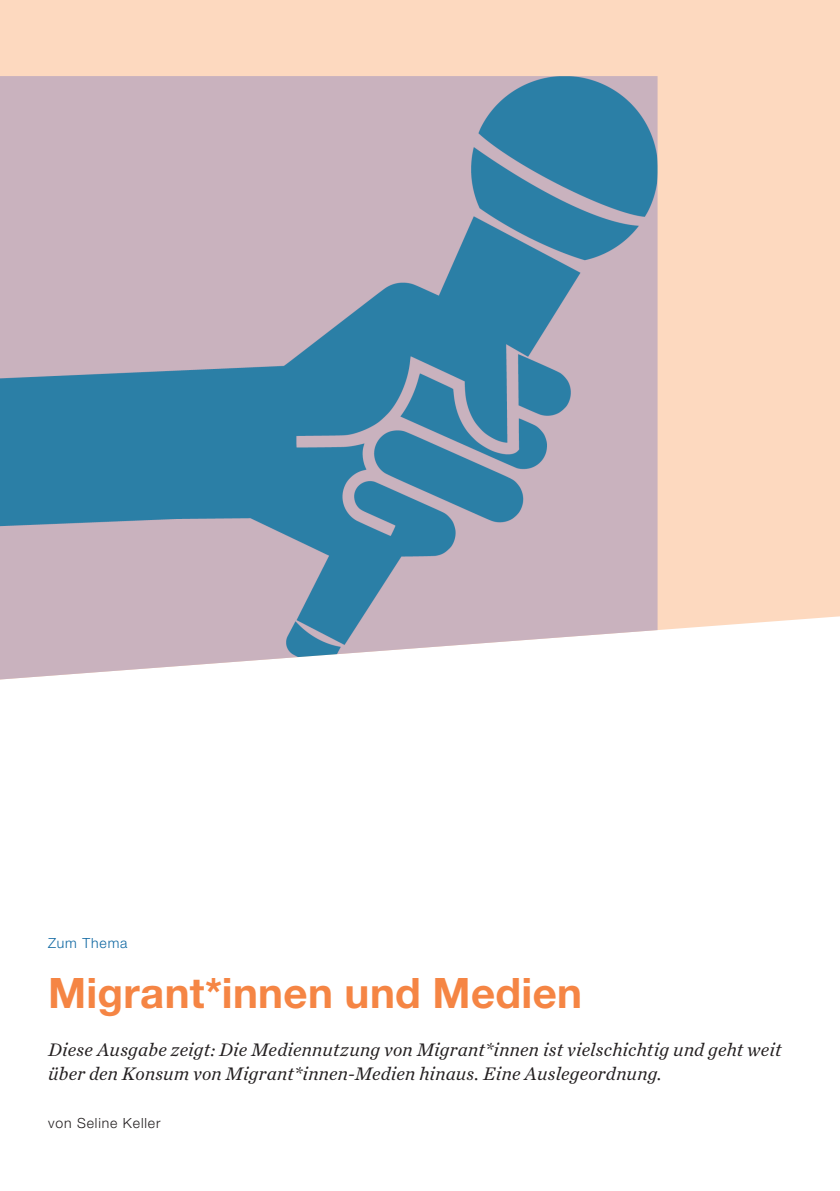
<style>
.page{position:relative;width:840px;height:1191px;background:#fff}
.page>*{position:absolute;margin:0;border:0;box-sizing:border-box;transform-origin:0 0}
.t1{font:700 42px "Helvetica Neue LT Std";letter-spacing:.01em;color:#f58544}
.t2{font:italic 19px/24px "Chronicle Text G1";letter-spacing:.01em;color:#231f20}
.t3{font:300 14px "Helvetica Neue LT Std";letter-spacing:.06em;color:#231f20}
.t4{font:300 14px "Helvetica Neue LT Std";letter-spacing:.06em;color:#1068a2}
</style>
<div class="page">
<div style="left:0;top:0;width:839px;height:630px;background:#fdd9bf"></div>
<img style="left:0;top:76px;width:657px;height:603px">
<p class="t4" style="left:48px;top:934px;width:81px">Zum Thema</p>
<h1 class="t1" style="left:48px;top:967px;width:535px">Migrant*innen und Medien</h1>
<p class="t2" style="left:48px;top:1037px;width:734px">Diese Ausgabe zeigt: Die Mediennutzung von Migrant*innen ist vielschichtig und geht weit über den Konsum von Migrant*innen-Medien hinaus. Eine Auslegeordnung.</p>
<p class="t3" style="left:48px;top:1114px;width:114px">von Seline Keller</p>
</div>
